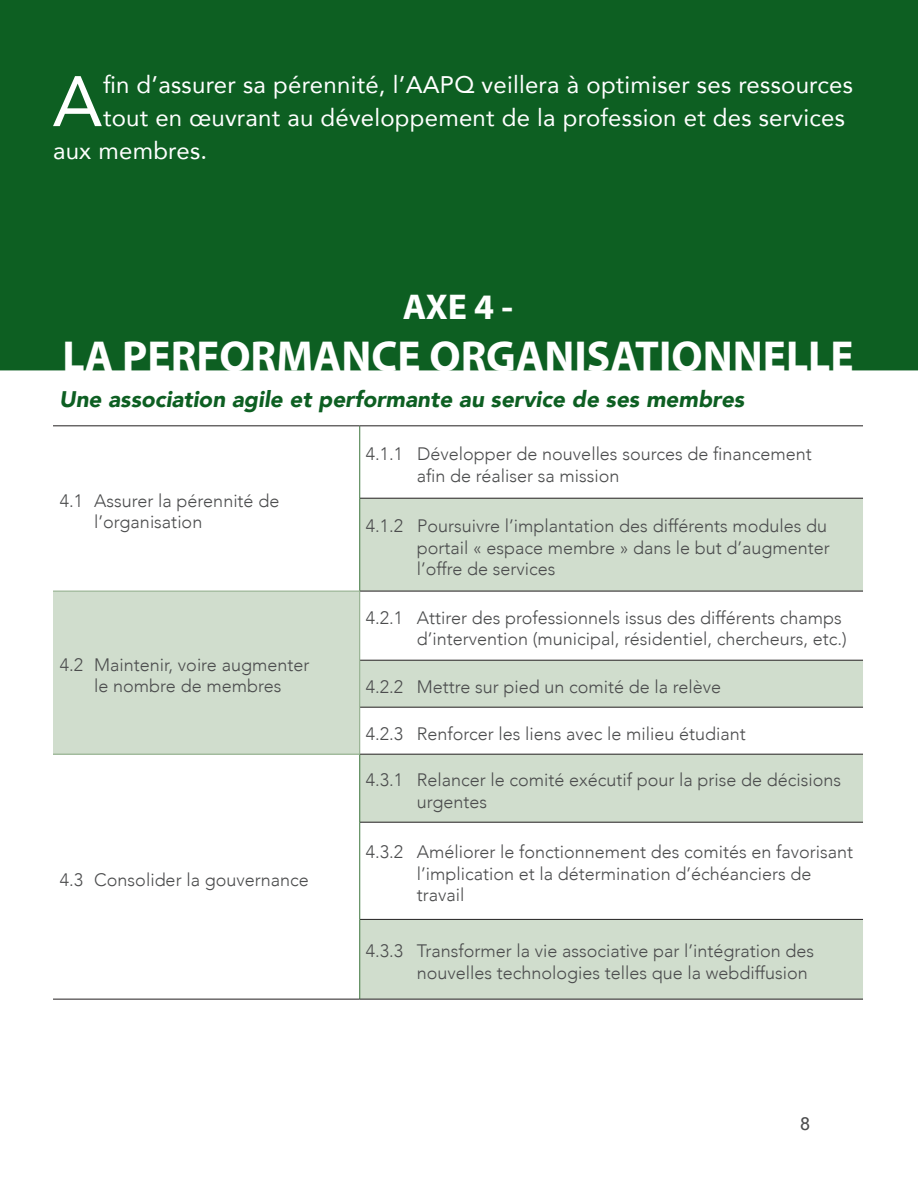
<style>
.page{position:relative;width:918px;height:1188px;background:#fff}
.page>*{position:absolute;margin:0;border:0;box-sizing:border-box;transform-origin:0 0}
.t1{font:70.65px "Avenir";color:#fff}
.t2{font:700 43.5px "Myriad Pro";color:#fff}
.t3{font:700 36px "Myriad Pro";color:#fff}
.t4{font:24px "Avenir";letter-spacing:.01em;color:#fff}
.t5{font:italic 900 22.5px "Avenir";color:#0d5f22}
.t6{font:300 18px/21.6px "Avenir";color:#4b4c4d}
.t7{font:500 18px "Avenir";color:#4b4c4d}
</style>
<div class="page">
<div style="left:0;top:0;width:918px;height:370px;background:#0d5f22"></div>
<svg style="left:360px;top:499px;width:503px;height:500px;fill:#d0ddcd"></svg>
<div style="left:53px;top:591px;width:307px;height:163px;background:#d0ddcd"></div>
<hr style="left:360px;top:498px;width:503px;height:1px;background:#231f20">
<hr style="left:360px;top:591px;width:503px;height:1px;background:#231f20">
<hr style="left:360px;top:660px;width:503px;height:1px;background:#231f20">
<hr style="left:360px;top:707px;width:503px;height:1px;background:#231f20">
<hr style="left:360px;top:754px;width:503px;height:1px;background:#231f20">
<hr style="left:360px;top:822px;width:503px;height:1px;background:#231f20">
<hr style="left:360px;top:919px;width:503px;height:1px;background:#231f20">
<hr style="left:360px;top:999px;width:503px;height:1px;background:#231f20">
<hr style="left:359px;top:426px;width:1px;height:72px;background:#3e763e">
<hr style="left:359px;top:498px;width:1px;height:93px;background:#3e763e">
<hr style="left:359px;top:754px;width:1px;height:68px;background:#3e763e">
<hr style="left:359px;top:822px;width:1px;height:97px;background:#3e763e">
<hr style="left:359px;top:919px;width:1px;height:80px;background:#3e763e">
<hr style="left:53px;top:999px;width:307px;height:1px;background:#231f20">
<hr style="left:53px;top:425px;width:307px;height:1px;background:#231f20">
<hr style="left:360px;top:425px;width:503px;height:1px;background:#231f20">
<hr style="left:53px;top:591px;width:307px;height:1px;background:#8dab87">
<hr style="left:359px;top:591px;width:1px;height:69px;background:#8dab87">
<hr style="left:359px;top:660px;width:1px;height:47px;background:#8dab87">
<hr style="left:359px;top:707px;width:1px;height:47px;background:#8dab87">
<hr style="left:53px;top:754px;width:307px;height:1px;background:#8dab87">
<p class="t1" style="left:53px;top:45px;width:51px">A</p>
<p class="t4" style="left:103px;top:66px;width:752px">fin d’assurer sa pérennité, l’AAPQ veillera à optimiser ses ressources</p>
<p class="t4" style="left:103px;top:99px;width:744px">tout en œuvrant au développement de la profession et des services</p>
<p class="t4" style="left:53px;top:132px;width:156px">aux membres.</p>
<p class="t3" style="left:403px;top:283px;width:112px">AXE 4 -</p>
<p class="t2" style="left:62px;top:328px;width:793px">LA PERFORMANCE ORGANISATIONNELLE</p>
<p class="t5" style="left:59px;top:381px;width:687px">Une association agile et performante au service de ses membres</p>
<p class="t6" style="left:94px;top:490px;width:187px;text-indent:-34px">4.1 Assurer la pérennité de l’organisation</p>
<p class="t6" style="left:60px;top:654px;width:251px;text-align:center">4.2 Maintenir, voire augmenter le nombre de membres</p>
<p class="t6" style="left:60px;top:869px;width:250px">4.3 Consolider la gouvernance</p>
<p class="t6" style="left:417px;top:443px;width:397px;text-indent:-51px">4.1.1 Développer de nouvelles sources de financement afin de réaliser sa mission</p>
<p class="t6" style="left:417px;top:515px;width:415px;text-indent:-51px">4.1.2 Poursuivre l’implantation des différents modules du portail « espace membre » dans le but d’augmenter l’offre de services</p>
<p class="t6" style="left:366px;top:607px;width:483px;text-align:right">4.2.1 Attirer des professionnels issus des différents champs d’intervention (municipal, résidentiel, chercheurs, etc.)</p>
<p class="t6" style="left:366px;top:676px;width:357px">4.2.2 Mettre sur pied un comité de la relève</p>
<p class="t6" style="left:366px;top:723px;width:382px">4.2.3 Renforcer les liens avec le milieu étudiant</p>
<p class="t6" style="left:417px;top:769px;width:426px;text-indent:-51px">4.3.1 Relancer le comité exécutif pour la prise de décisions urgentes</p>
<p class="t6" style="left:417px;top:841px;width:438px;text-indent:-51px">4.3.2 Améliorer le fonctionnement des comités en favorisant l’implication et la détermination d’échéanciers de travail</p>
<p class="t6" style="left:417px;top:940px;width:399px;text-indent:-51px">4.3.3 Transformer la vie associative par l’intégration des nouvelles technologies telles que la webdiffusion</p>
<p class="t7" style="left:800px;top:1109px;width:12px">8</p>
</div>
